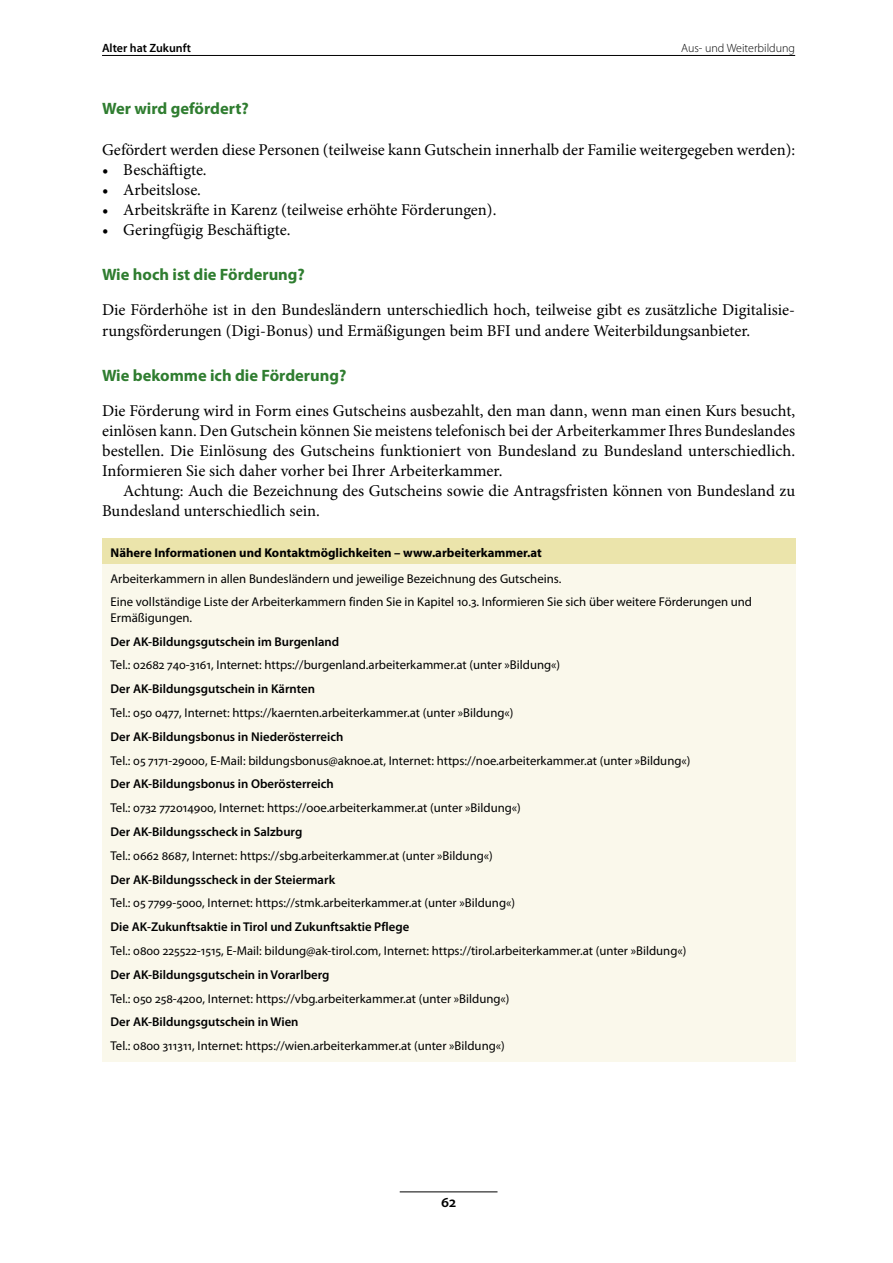
<style>
.page{position:relative;width:893px;height:1263px;background:#fff}
.page>*{position:absolute;margin:0;border:0;box-sizing:border-box;transform-origin:0 0}
.AMS_2021_AhZ_Lauftex{font:16.5px/20.1px "Minion Pro";color:#000}
.AMS_2020_AhZ_Kapitel{font:700 16.5px "Myriad Pro";color:#2f7d30}
.t1{font:600 15px "Myriad Pro";color:#000}
.AMS_2021_AhZ_Tipp_no{font:12.75px/15.3px "Myriad Pro";color:#000}
.AMS_2020_AhZ_Tipp_no{font:600 12.75px "Myriad Pro";color:#000}
.AMS_2021_AhZ_Tipp_fe{font:700 12.75px "Myriad Pro";color:#000}
.t2{font:300 12px "Myriad Pro";color:#000}
.t3{font:600 12px "Myriad Pro";color:#000}
</style>
<div class="page">
<hr style="left:400px;top:1191px;width:97px;height:1px;background:#000">
<hr style="left:102px;top:55px;width:693px;height:1px;background:#000">
<div style="left:102px;top:539px;width:693px;height:29px;background:#ebe4ab"></div>
<div style="left:102px;top:564px;width:693px;height:30px;background:#faf8eb"></div>
<div style="left:102px;top:588px;width:693px;height:45px;background:#faf8eb"></div>
<div style="left:102px;top:627px;width:693px;height:30px;background:#faf8eb"></div>
<div style="left:102px;top:651px;width:693px;height:30px;background:#faf8eb"></div>
<div style="left:102px;top:675px;width:693px;height:30px;background:#faf8eb"></div>
<div style="left:102px;top:699px;width:693px;height:30px;background:#faf8eb"></div>
<div style="left:102px;top:723px;width:693px;height:29px;background:#faf8eb"></div>
<div style="left:102px;top:746px;width:693px;height:30px;background:#faf8eb"></div>
<div style="left:102px;top:770px;width:693px;height:30px;background:#faf8eb"></div>
<div style="left:102px;top:794px;width:693px;height:30px;background:#faf8eb"></div>
<div style="left:102px;top:818px;width:693px;height:30px;background:#faf8eb"></div>
<div style="left:102px;top:842px;width:693px;height:29px;background:#faf8eb"></div>
<div style="left:102px;top:865px;width:693px;height:30px;background:#faf8eb"></div>
<div style="left:102px;top:889px;width:693px;height:30px;background:#faf8eb"></div>
<div style="left:102px;top:913px;width:693px;height:30px;background:#faf8eb"></div>
<div style="left:102px;top:937px;width:693px;height:30px;background:#faf8eb"></div>
<div style="left:102px;top:961px;width:693px;height:29px;background:#faf8eb"></div>
<div style="left:102px;top:984px;width:693px;height:30px;background:#faf8eb"></div>
<div style="left:102px;top:1008px;width:693px;height:30px;background:#faf8eb"></div>
<div style="left:102px;top:1032px;width:693px;height:30px;background:#faf8eb"></div>
<p class="t3" style="left:102px;top:40px;width:90px">Alter hat Zukunft</p>
<p class="t2" style="left:681px;top:40px;width:115px">Aus- und Weiterbildung</p>
<h1 class="AMS_2020_AhZ_Kapitel" style="left:102px;top:98px;width:148px">Wer wird gefördert?</h1>
<p class="AMS_2021_AhZ_Lauftex" style="left:102px;top:139px;width:695px">Gefördert werden diese Personen (teilweise kann Gutschein innerhalb der Familie weitergegeben werden):</p>
<p class="AMS_2021_AhZ_Lauftex" style="left:102px;top:159px;width:106px">• Beschäftigte.</p>
<p class="AMS_2021_AhZ_Lauftex" style="left:102px;top:180px;width:100px">• Arbeitslose.</p>
<p class="AMS_2021_AhZ_Lauftex" style="left:102px;top:200px;width:396px">• Arbeitskräfte in Karenz (teilweise erhöhte Förderungen).</p>
<p class="AMS_2021_AhZ_Lauftex" style="left:102px;top:220px;width:190px">• Geringfügig Beschäftigte.</p>
<h1 class="AMS_2020_AhZ_Kapitel" style="left:102px;top:264px;width:204px">Wie hoch ist die Förderung?</h1>
<p class="AMS_2021_AhZ_Lauftex" style="left:102px;top:300px;width:695px">Die Förderhöhe ist in den Bundesländern unterschiedlich hoch, teilweise gibt es zusätzliche Digitalisie&shy;rungsförderungen (Digi-Bonus) und Ermäßigungen beim BFI und andere Weiterbildungsanbieter.</p>
<h1 class="AMS_2020_AhZ_Kapitel" style="left:102px;top:364px;width:246px">Wie bekomme ich die Förderung?</h1>
<p class="AMS_2021_AhZ_Lauftex" style="left:102px;top:401px;width:695px;text-align:justify">Die Förderung wird in Form eines Gutscheins ausbezahlt, den man dann, wenn man einen Kurs besucht, einlösen kann. Den Gutschein können Sie meistens telefonisch bei der Arbeiterkammer Ihres Bundeslandes bestellen. Die Einlösung des Gutscheins funktioniert von Bundesland zu Bundesland unterschiedlich.<br>Informieren Sie sich daher vorher bei Ihrer Arbeiterkammer.</p>
<p class="AMS_2021_AhZ_Lauftex" style="left:102px;top:481px;width:695px;text-indent:21px">Achtung: Auch die Bezeichnung des Gutscheins sowie die Antragsfristen können von Bundesland zu<br>Bundesland unterschiedlich sein.</p>
<p class="AMS_2021_AhZ_Tipp_fe" style="left:111px;top:544px;width:433px">Nähere Informationen und Kontaktmöglichkeiten – www.arbeiterkammer.at</p>
<p class="AMS_2021_AhZ_Tipp_no" style="left:111px;top:570px;width:451px">Arbeiterkammern in allen Bundesländern und jeweilige Bezeichnung des Gutscheins.</p>
<p class="AMS_2021_AhZ_Tipp_no" style="left:111px;top:594px;width:643px">Eine vollständige Liste der Arbeiterkammern finden Sie in Kapitel 10.3. Informieren Sie sich über weitere Förderungen und<br>Ermäßigungen.</p>
<p class="AMS_2020_AhZ_Tipp_no" style="left:111px;top:633px;width:230px">Der AK-Bildungsgutschein im Burgenland</p>
<p class="AMS_2021_AhZ_Tipp_no" style="left:111px;top:657px;width:451px">Tel.: 02682 740-3161, Internet: https://burgenland.arbeiterkammer.at (unter »Bildung«)</p>
<p class="AMS_2020_AhZ_Tipp_no" style="left:111px;top:681px;width:206px">Der AK-Bildungsgutschein in Kärnten</p>
<p class="AMS_2021_AhZ_Tipp_no" style="left:111px;top:705px;width:404px">Tel.: 050 0477, Internet: https://kaernten.arbeiterkammer.at (unter »Bildung«)</p>
<p class="AMS_2020_AhZ_Tipp_no" style="left:111px;top:728px;width:234px">Der AK-Bildungsbonus in Niederösterreich</p>
<p class="AMS_2021_AhZ_Tipp_no" style="left:111px;top:752px;width:581px">Tel.: 05 7171-29000, E-Mail: bildungsbonus@aknoe.at, Internet: https://noe.arbeiterkammer.at (unter »Bildung«)</p>
<p class="AMS_2020_AhZ_Tipp_no" style="left:111px;top:776px;width:225px">Der AK-Bildungsbonus in Oberösterreich</p>
<p class="AMS_2021_AhZ_Tipp_no" style="left:111px;top:800px;width:412px">Tel.: 0732 772014900, Internet: https://ooe.arbeiterkammer.at (unter »Bildung«)</p>
<p class="AMS_2020_AhZ_Tipp_no" style="left:111px;top:823px;width:193px">Der AK-Bildungsscheck in Salzburg</p>
<p class="AMS_2021_AhZ_Tipp_no" style="left:111px;top:848px;width:384px">Tel.: 0662 8687, Internet: https://sbg.arbeiterkammer.at (unter »Bildung«)</p>
<p class="AMS_2020_AhZ_Tipp_no" style="left:111px;top:871px;width:226px">Der AK-Bildungsscheck in der Steiermark</p>
<p class="AMS_2021_AhZ_Tipp_no" style="left:111px;top:895px;width:406px">Tel.: 05 7799-5000, Internet: https://stmk.arbeiterkammer.at (unter »Bildung«)</p>
<p class="AMS_2020_AhZ_Tipp_no" style="left:111px;top:919px;width:300px">Die AK-Zukunftsaktie in Tirol und Zukunftsaktie Pflege</p>
<p class="AMS_2021_AhZ_Tipp_no" style="left:111px;top:943px;width:577px">Tel.: 0800 225522-1515, E-Mail: bildung@ak-tirol.com, Internet: https://tirol.arbeiterkammer.at (unter »Bildung«)</p>
<p class="AMS_2020_AhZ_Tipp_no" style="left:111px;top:966px;width:220px">Der AK-Bildungsgutschein in Vorarlberg</p>
<p class="AMS_2021_AhZ_Tipp_no" style="left:111px;top:990px;width:400px">Tel.: 050 258-4200, Internet: https://vbg.arbeiterkammer.at (unter »Bildung«)</p>
<p class="AMS_2020_AhZ_Tipp_no" style="left:111px;top:1014px;width:190px">Der AK-Bildungsgutschein in Wien</p>
<p class="AMS_2021_AhZ_Tipp_no" style="left:111px;top:1038px;width:396px">Tel.: 0800 311311, Internet: https://wien.arbeiterkammer.at (unter »Bildung«)</p>
<p class="t1" style="left:441px;top:1192px;width:16px">62</p>
</div>
